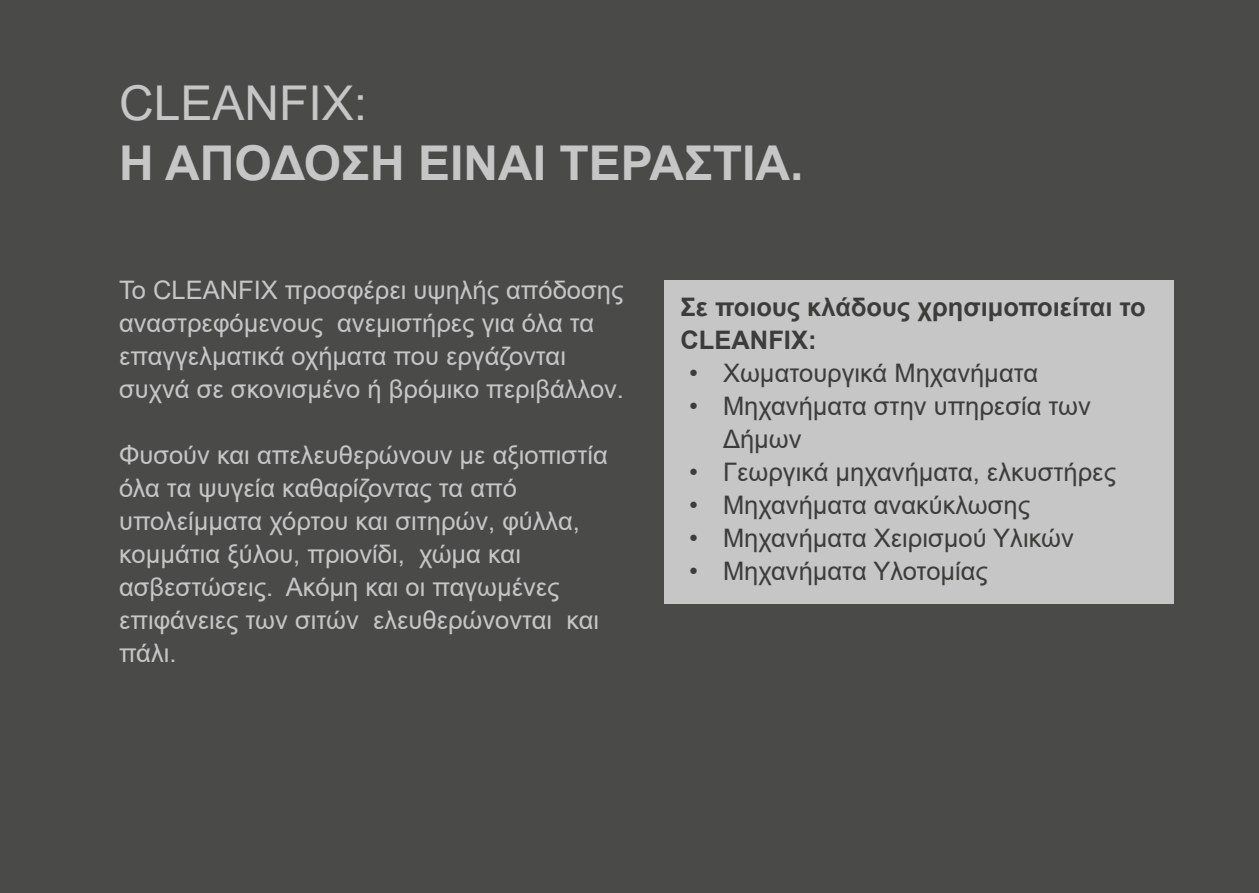
<style>
.page{position:relative;width:1259px;height:893px;background:#4a4a49}
.page>*{position:absolute;margin:0;border:0;box-sizing:border-box;transform-origin:0 0}
.t1{font:700 48px "Arial";color:#c6c6c6}
.t2{font:48px "Arial";color:#c6c6c6}
.t3{font:25.5px/33px "Arial";color:#c6c6c6}
.t4{font:25.5px/33px "Arial";color:#3c3c3b}
.t5{font:700 25.5px/33px "Arial";color:#3c3c3b}
</style>
<div class="page">
<div style="left:664px;top:281px;width:510px;height:323px;background:#c6c6c6"></div>
<h1 class="t2" style="left:119px;top:70px;width:250px">CLEANFIX:</h1>
<h1 class="t1" style="left:119px;top:129px;width:686px">Η ΑΠΟΔΟΣΗ ΕΙΝΑΙ ΤΕΡΑΣΤΙΑ.</h1>
<p class="t3" style="left:119px;top:274px;width:506px">Το CLEANFIX προσφέρει υψηλής απόδοσης αναστρεφόμενους ανεμιστήρες για όλα τα επαγγελματικά οχήματα που εργάζονται συχνά σε σκονισμένο ή βρόμικο περιβάλλον.</p>
<p class="t3" style="left:119px;top:439px;width:490px">Φυσούν και απελευθερώνουν με αξιοπιστία όλα τα ψυγεία καθαρίζοντας τα από υπολείμματα χόρτου και σιτηρών, φύλλα, κομμάτια ξύλου, πριονίδι, χώμα και ασβεστώσεις. Ακόμη και οι παγωμένες επιφάνειες των σιτών ελευθερώνονται και πάλι.</p>
<p class="t5" style="left:680px;top:291px;width:467px">Σε ποιους κλάδους χρησιμοποιείται το<br>CLEANFIX:</p>
<p class="t4" style="left:689px;top:356px;width:351px">• Χωματουργικά Μηχανήματα</p>
<p class="t4" style="left:723px;top:389px;width:369px;text-indent:-34px">• Μηχανήματα στην υπηρεσία των<br>Δήμων</p>
<p class="t4" style="left:689px;top:455px;width:428px">• Γεωργικά μηχανήματα, ελκυστήρες</p>
<p class="t4" style="left:689px;top:488px;width:342px">• Μηχανήματα ανακύκλωσης</p>
<p class="t4" style="left:689px;top:521px;width:386px">• Μηχανήματα Χειρισμού Υλικών</p>
<p class="t4" style="left:689px;top:554px;width:300px">• Μηχανήματα Υλοτομίας</p>
</div>
